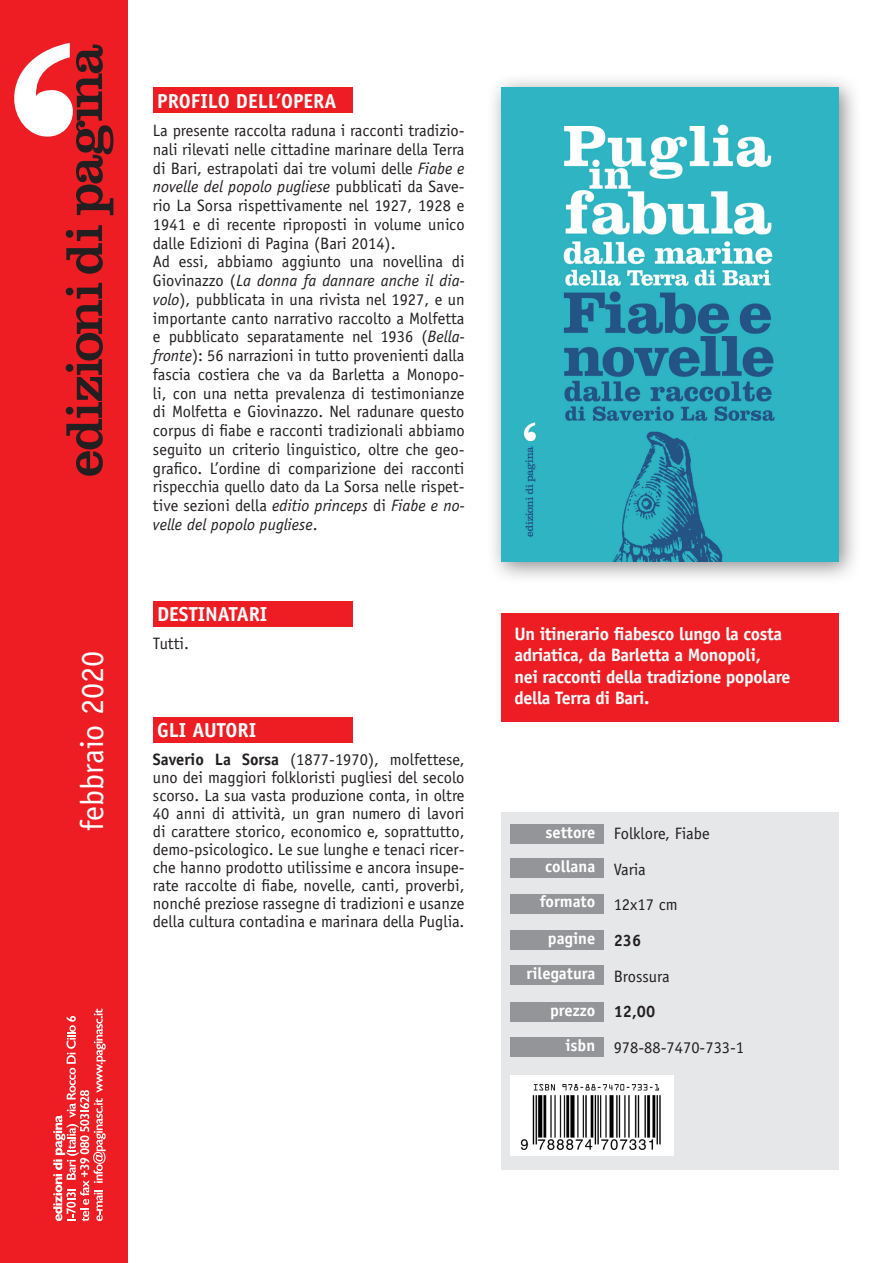
<style>
.page{position:relative;width:893px;height:1263px;background:#fff}
.page>*{position:absolute;margin:0;border:0;box-sizing:border-box;transform-origin:0 0}
.t1{font:32.25px "Officina Sans Std";color:#fff}
.t2{font:700 20.25px "Officina Sans Std";color:#fff}
.Slogan{font:700 18px/21.6px "Officina Sans Std";letter-spacing:-.02em;color:#fff}
.Caratteristiche_tecn{font:16.5px/18.8px "Officina Sans Std";color:#231f20;text-align:justify}
.t3{font:700 16.5px "Officina Sans Std";color:#fff}
.Caratteristiche_tecn-2{font:700 16.5px "Officina Sans Std";color:#231f20}
.s1{font-style:italic}
.s2{font-weight:700}
</style>
<div class="page">
<div style="left:0;top:0;width:127px;height:1263px;background:#ee1d23"></div>
<svg style="left:66px;top:283px;width:37px;height:193px"></svg>
<svg style="left:66px;top:225px;width:37px;height:49px"></svg>
<svg style="left:14px;top:43px;width:99px;height:172px"></svg>
<svg style="left:53px;top:1008px;width:53px;height:213px"></svg>
<div style="left:487px;top:73px;width:374px;height:512px;background:#231f20;opacity:.51"></div>
<img style="left:502px;top:88px;width:337px;height:474px">
<div style="left:153px;top:88px;width:200px;height:25px;background:#ee1d23"></div>
<div style="left:153px;top:601px;width:200px;height:26px;background:#ee1d23"></div>
<div style="left:153px;top:717px;width:200px;height:25px;background:#ee1d23"></div>
<div style="left:502px;top:614px;width:337px;height:108px;background:#ee1d23"></div>
<div style="left:502px;top:812px;width:337px;height:357px;background:#e6e7e9"></div>
<div style="left:510px;top:825px;width:94px;height:19px;background:#939598"></div>
<div style="left:510px;top:859px;width:94px;height:19px;background:#939598"></div>
<div style="left:510px;top:930px;width:94px;height:20px;background:#939598"></div>
<div style="left:510px;top:1002px;width:94px;height:19px;background:#939598"></div>
<div style="left:510px;top:894px;width:94px;height:19px;background:#939598"></div>
<div style="left:510px;top:966px;width:94px;height:19px;background:#939598"></div>
<div style="left:510px;top:1038px;width:94px;height:19px;background:#939598"></div>
<div style="left:510px;top:1075px;width:163px;height:80px;background:#fff"></div>
<img style="left:520px;top:1084px;width:141px;height:65px">
<p class="t1" style="left:73px;top:831px;width:182px;rotate:-90deg">febbraio 2020</p>
<p class="t2" style="left:157px;top:88px;width:181px">PROFILO DELL’OPERA</p>
<p class="Caratteristiche_tecn" style="left:153px;top:121px;width:313px">La presente raccolta raduna i racconti tradizio&shy;nali rilevati nelle cittadine marinare della Terra di Bari, estrapolati dai tre volumi delle <span class="s1">Fiabe e novelle del popolo pugliese</span> pubblicati da Save&shy;rio La Sorsa rispettivamente nel 1927, 1928 e 1941 e di recente riproposti in volume unico dalle Edizioni di Pagina (Bari 2014).</p>
<p class="Caratteristiche_tecn" style="left:153px;top:252px;width:313px">Ad essi, abbiamo aggiunto una novellina di Giovinazzo (<span class="s1">La donna fa dannare anche il dia&shy;volo</span>), pubblicata in una rivista nel 1927, e un importante canto narrativo raccolto a Molfetta e pubblicato separatamente nel 1936 (<span class="s1">Bella&shy;fronte</span>): 56 narrazioni in tutto provenienti dalla fascia costiera che va da Barletta a Monopo&shy;li, con una netta prevalenza di testimonianze di Molfetta e Giovinazzo. Nel radunare questo corpus di fiabe e racconti tradizionali abbiamo seguito un criterio linguistico, oltre che geo&shy;grafico. L’ordine di comparizione dei racconti rispecchia quello dato da La Sorsa nelle rispet&shy;tive sezioni della <span class="s1">editio princeps</span> di <span class="s1">Fiabe e no&shy;velle del popolo pugliese</span>.</p>
<p class="t2" style="left:157px;top:602px;width:112px">DESTINATARI</p>
<p class="Caratteristiche_tecn" style="left:153px;top:634px;width:38px">Tutti.</p>
<p class="t2" style="left:157px;top:717px;width:101px">GLI AUTORI</p>
<p class="Caratteristiche_tecn" style="left:153px;top:750px;width:313px;line-height:18px"><span class="s2">Saverio La Sorsa</span> (1877-1970), molfettese, uno dei maggiori folkloristi pugliesi del secolo scorso. La sua vasta produzione conta, in oltre 40 anni di attività, un gran numero di lavori di carattere storico, economico e, soprattutto, demo-psicologico. Le sue lunghe e tenaci ricer&shy;che hanno prodotto utilissime e ancora insupe&shy;rate raccolte di fiabe, novelle, canti, proverbi, nonché preziose rassegne di tradizioni e usanze della cultura contadina e marinara della Puglia.</p>
<p class="Slogan" style="left:514px;top:622px;width:278px">Un itinerario fiabesco lungo la costa adriatica, da Barletta a Monopoli,<br>nei racconti della tradizione popolare della Terra di Bari.</p>
<p class="t3" style="left:545px;top:822px;width:51px">settore</p>
<p class="t3" style="left:545px;top:856px;width:52px">collana</p>
<p class="t3" style="left:540px;top:891px;width:57px">formato</p>
<p class="t3" style="left:548px;top:928px;width:49px">pagine</p>
<p class="t3" style="left:527px;top:963px;width:70px">rilegatura</p>
<p class="t3" style="left:550px;top:1000px;width:47px">prezzo</p>
<p class="t3" style="left:565px;top:1035px;width:31px">isbn</p>
<p class="Caratteristiche_tecn" style="left:614px;top:824px;width:97px">Folklore, Fiabe</p>
<p class="Caratteristiche_tecn" style="left:614px;top:860px;width:34px">Varia</p>
<p class="Caratteristiche_tecn" style="left:614px;top:895px;width:66px">12x17 cm</p>
<p class="Caratteristiche_tecn-2" style="left:614px;top:930px;width:29px">236</p>
<p class="Caratteristiche_tecn" style="left:614px;top:967px;width:57px">Brossura</p>
<p class="Caratteristiche_tecn-2" style="left:614px;top:1001px;width:43px">12,00</p>
<p class="Caratteristiche_tecn" style="left:614px;top:1038px;width:132px">978-88-7470-733-1</p>
</div>
